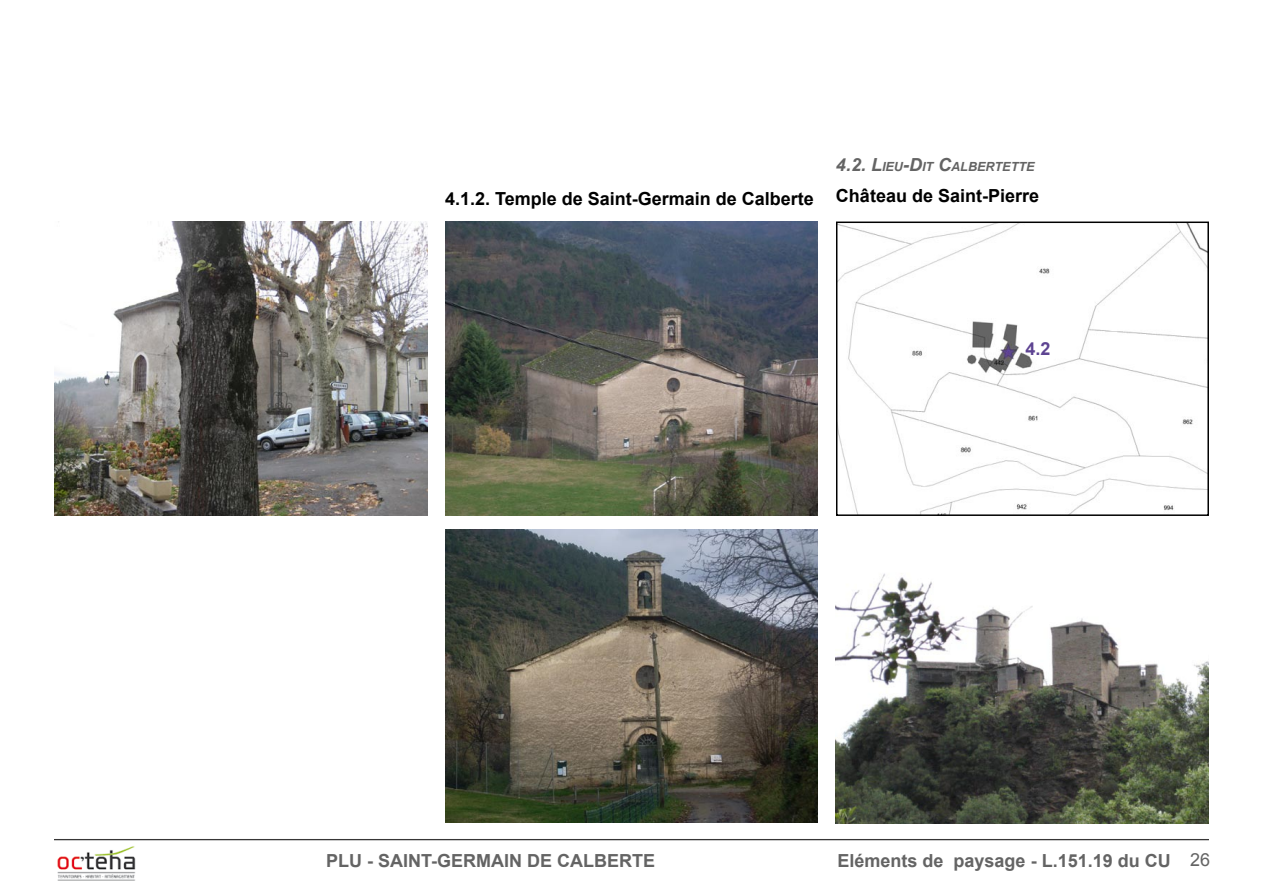
<style>
.page{position:relative;width:1263px;height:893px;background:#fff}
.page>*{position:absolute;margin:0;border:0;box-sizing:border-box;transform-origin:0 0}
.t1{font:700 18px "Arial";color:#646464}
.t2{font:700 18px "Arial";color:#000}
.t3{font:700 18px "Arial";color:#5e4492}
.t4{font:italic 700 12.6px "Arial";color:#646464}
.s1{font-size:18px}
.s2{font-weight:400}
</style>
<div class="page">
<hr style="left:54px;top:839px;width:1155px;height:1px;background:#373636">
<img style="left:57px;top:846px;width:79px;height:35px">
<img style="left:54px;top:222px;width:373px;height:293px">
<img style="left:445px;top:222px;width:373px;height:294px">
<img style="left:445px;top:529px;width:373px;height:293px">
<img style="left:836px;top:573px;width:373px;height:251px">
<img style="left:839px;top:225px;width:367px;height:288px">
<div style="left:836px;top:222px;width:373px;height:294px;border:2px solid #000"></div>
<svg style="left:1023px;top:336px;width:30px;height:22px"></svg>
<p class="t2" style="left:445px;top:187px;width:370px">4.1.2. Temple de Saint-Germain de Calberte</p>
<p class="t4" style="left:836px;top:158px;width:200px"><span class="s1">4.2. L</span>IEU<span class="s1">-D</span>IT <span class="s1">C</span>ALBERTETTE</p>
<p class="t2" style="left:836px;top:184px;width:205px">Château de Saint-Pierre</p>
<p class="t3" style="left:1025px;top:336px;width:27px">4.2</p>
<p class="t1" style="left:326px;top:849px;width:331px">PLU - SAiNT-GERMAIN DE CALBERTE</p>
<p class="t1" style="left:837px;top:849px;width:374px">Eléments de paysage - L.151.19 du CU <span class="s2">26</span></p>
</div>
